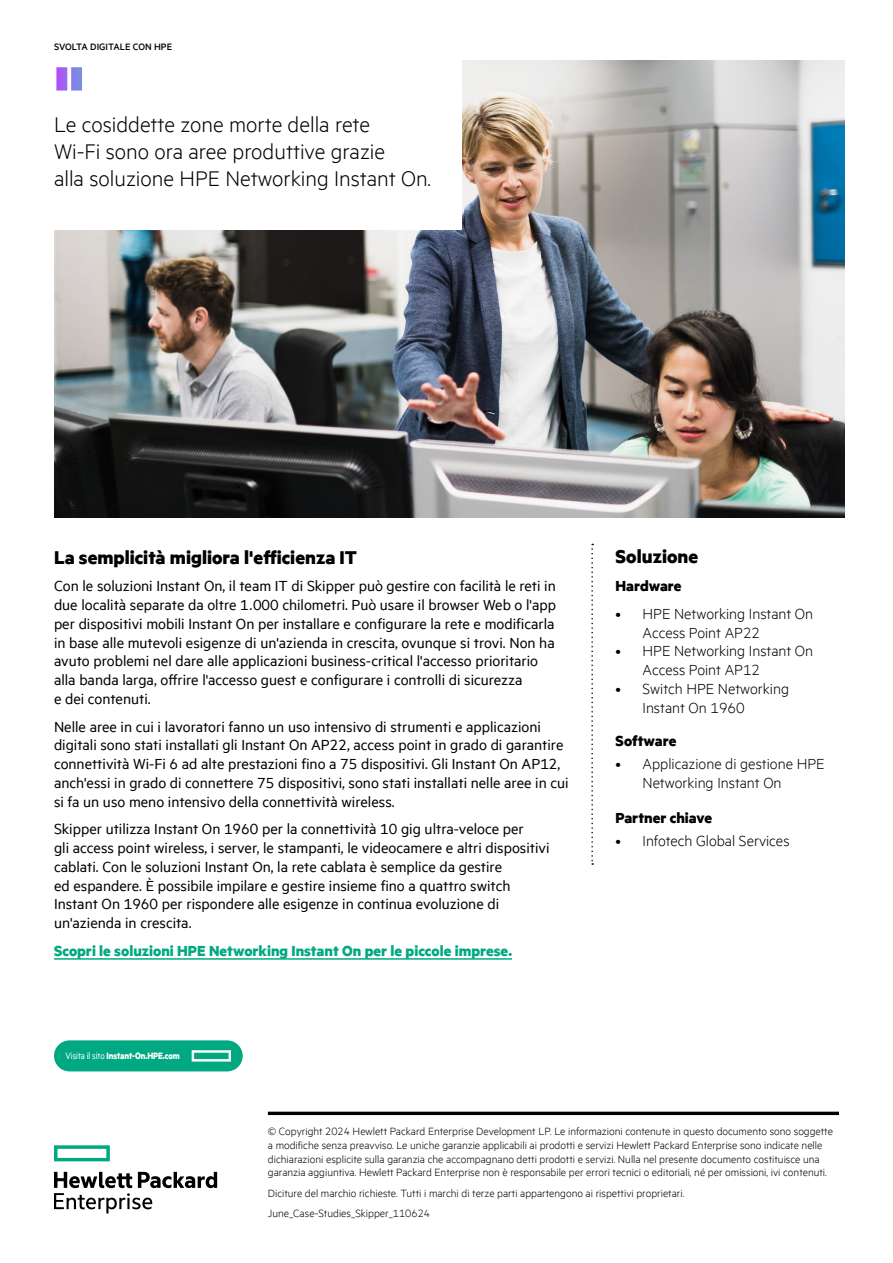
<style>
.page{position:relative;width:893px;height:1263px;background:#fff}
.page>*{position:absolute;margin:0;border:0;box-sizing:border-box;transform-origin:0 0}
.t1{font:700 90px "Metric HPE";color:#fff}
.t2{font:300 24px/27px "Metric HPE";color:#000100}
.t3{font:700 21px "Metric HPE";color:#000}
.t4{font:700 21px "Metric HPE";color:#000100}
.t5{font:16.5px/18.8px "Metric HPE";color:#000}
.t6{font:300 16.5px/18.8px "Metric HPE";color:#000100}
.t7{font:700 16.5px "Metric HPE";color:#01a982}
.t8{font:700 16.5px "Metric HPE";color:#000100}
.t9{font:300 11.85px/13.6px "Metric HPE";color:#000}
.t10{font:700 10.5px "Metric HPE";letter-spacing:-.01em;color:#fff;scale:.87 1}
.t11{font:500 10.5px "Metric HPE";color:#000100}
.s1{font-weight:400}
</style>
<div class="page">
<img style="left:54px;top:60px;width:790px;height:457px">
<div style="left:0;top:0;width:462px;height:230px;background:#fff"></div>
<hr style="left:54px;top:958px;width:458px;height:2px;background:#01a982">
<svg style="left:591px;top:544px;width:2px;height:321px"></svg>
<hr style="left:268px;top:1112px;width:571px;height:3px;background:#000">
<svg style="left:54px;top:1145px;width:56px;height:16px"></svg>
<svg style="left:54px;top:1172px;width:163px;height:41px"></svg>
<div style="left:54px;top:1040px;width:189px;height:31px;background:#01a982;border-radius:16px"></div>
<svg style="left:192px;top:1050px;width:39px;height:11px"></svg>
<p class="t11" style="left:54px;top:40px;width:120px">SVOLTA DIGITALE CON HPE</p>
<h1 class="t1" style="left:53px;top:39px;width:34px">"</h1>
<h2 class="t2" style="left:54px;top:110px;width:378px">Le cosiddette zone morte della rete<br>Wi-Fi sono ora aree produttive grazie<br>alla soluzione HPE Networking Instant On.</h2>
<p class="t3" style="left:54px;top:544px;width:305px">La semplicità migliora l'efficienza IT</p>
<p class="t5" style="left:54px;top:576px;width:503px">Con le soluzioni Instant On, il team IT di Skipper può gestire con facilità le reti in due località separate da oltre 1.000 chilometri. Può usare il browser Web o l'app per dispositivi mobili Instant On per installare e configurare la rete e modificarla in base alle mutevoli esigenze di un'azienda in crescita, ovunque si trovi. Non ha avuto problemi nel dare alle applicazioni business-critical l'accesso prioritario alla banda larga, offrire l'accesso guest e configurare i controlli di sicurezza<br>e dei contenuti.</p>
<p class="t5" style="left:54px;top:716px;width:516px">Nelle aree in cui i lavoratori fanno un uso intensivo di strumenti e applicazioni digitali sono stati installati gli Instant On AP22, access point in grado di garantire connettività Wi-Fi 6 ad alte prestazioni fino a 75 dispositivi. Gli Instant On AP12, anch'essi in grado di connettere 75 dispositivi, sono stati installati nelle aree in cui si fa un uso meno intensivo della connettività wireless.</p>
<p class="t5" style="left:54px;top:819px;width:497px">Skipper utilizza Instant On 1960 per la connettività 10 gig ultra-veloce per<br>gli access point wireless, i server, le stampanti, le videocamere e altri dispositivi cablati. Con le soluzioni Instant On, la rete cablata è semplice da gestire<br>ed espandere. È possibile impilare e gestire insieme fino a quattro switch Instant On 1960 per rispondere alle esigenze in continua evoluzione di un'azienda in crescita.</p>
<p class="t7" style="left:54px;top:940px;width:460px">Scopri le soluzioni HPE Networking Instant On per le piccole imprese.</p>
<p class="t10" style="left:66px;top:1049px;width:133px"><span class="s1">Visita il sito</span> Instant-On.HPE.com</p>
<p class="t4" style="left:616px;top:544px;width:84px">Soluzione</p>
<p class="t8" style="left:616px;top:576px;width:68px">Hardware</p>
<p class="t6" style="left:643px;top:604px;width:172px;text-indent:-27px">• HPE Networking Instant On<br>Access Point AP22</p>
<p class="t6" style="left:643px;top:641px;width:172px;text-indent:-27px">• HPE Networking Instant On<br>Access Point AP12</p>
<p class="t6" style="left:643px;top:679px;width:148px;text-indent:-27px">• Switch HPE Networking<br>Instant On 1960</p>
<p class="t8" style="left:616px;top:731px;width:62px">Software</p>
<p class="t6" style="left:643px;top:754px;width:184px;text-indent:-27px">• Applicazione di gestione HPE<br>Networking Instant On</p>
<p class="t8" style="left:616px;top:808px;width:98px">Partner chiave</p>
<p class="t6" style="left:616px;top:831px;width:176px">• Infotech Global Services</p>
<p class="t9" style="left:268px;top:1124px;width:567px">© Copyright 2024 Hewlett Packard Enterprise Development LP. Le informazioni contenute in questo documento sono soggette a modifiche senza preavviso. Le uniche garanzie applicabili ai prodotti e servizi Hewlett Packard Enterprise sono indicate nelle dichiarazioni esplicite sulla garanzia che accompagnano detti prodotti e servizi. Nulla nel presente documento costituisce una garanzia aggiuntiva. Hewlett Packard Enterprise non è responsabile per errori tecnici o editoriali, né per omissioni, ivi contenuti.</p>
<p class="t9" style="left:268px;top:1182px;width:418px;line-height:20.4px">Diciture del marchio richieste. Tutti i marchi di terze parti appartengono ai rispettivi proprietari.<br>June_Case-Studies_Skipper_110624</p>
</div>
